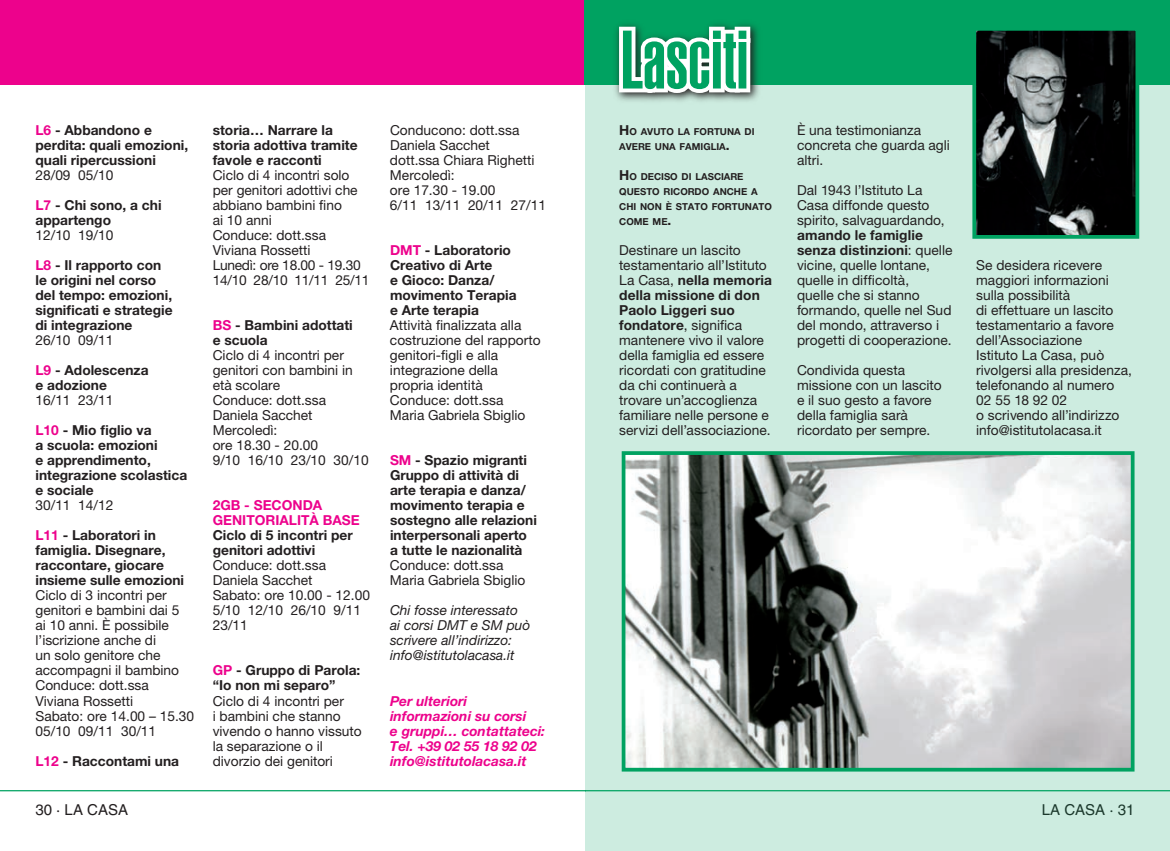
<style>
.page{position:relative;width:1170px;height:851px;background:#fff}
.page>*{position:absolute;margin:0;border:0;box-sizing:border-box;transform-origin:0 0}
.t1{font:81.25px "Helvetica LT Std Ultra Comp";color:#00a261}
.t2{font:15px "Helvetica LT Std";color:#231f20}
.t3{font:13.75px/15px "Helvetica Neue LT Std";color:#231f20}
.t4{font:700 13.75px/15px "Helvetica Neue LT Std";color:#231f20}
.t5{font:italic 700 13.75px/15px "Helvetica Neue LT Std";color:#ed028c}
.t6{font:italic 13.75px/15px "Helvetica Neue LT Std";color:#231f20}
.t7{font:700 13.75px/15px "Helvetica Neue LT Std";color:#ed028c}
.t8{font:700 9.62px/15px "Helvetica Neue LT Std";color:#231f20}
.s1{color:#ed028c}
.s2{font-weight:400}
.s3{font-size:13.75px}
.s4{font-weight:700}
</style>
<div class="page">
<hr style="left:0;top:790px;width:585px;height:1px;background:#00a261">
<div style="left:0;top:0;width:585px;height:85px;background:#ed028c"></div>
<div style="left:585px;top:0;width:584px;height:850px;background:#cdece0"></div>
<div style="left:585px;top:0;width:584px;height:85px;background:#00a261"></div>
<img style="left:977px;top:32px;width:157px;height:202px">
<div style="left:972px;top:27px;width:167px;height:212px;border:4px solid #00a261"></div>
<img style="left:626px;top:456px;width:503px;height:310px">
<div style="left:621px;top:451px;width:513px;height:320px;border:4px solid #00a261"></div>
<svg style="left:618px;top:26px;width:141px;height:76px"></svg>
<svg style="left:615px;top:24px;width:139px;height:73px;background:#c3ddd3"></svg>
<p class="t4" style="left:35px;top:122px;width:154px"><span class="s1">L6</span> - Abbandono e perdita: quali emozioni, quali ripercussioni</p>
<p class="t4" style="left:35px;top:160px;width:128px;line-height:30px"><span class="s2">28/09 05/10<br></span><span class="s1">L7</span> - Chi sono, a chi</p>
<p class="t4" style="left:35px;top:212px;width:77px">appartengo</p>
<p class="t4" style="left:35px;top:220px;width:127px;line-height:30px"><span class="s2">12/10 19/10<br></span><span class="s1">L8</span> - Il rapporto con</p>
<p class="t4" style="left:35px;top:272px;width:139px">le origini nel corso del tempo: emozioni, significati e strategie di integrazione</p>
<p class="t4" style="left:35px;top:325px;width:115px;line-height:30px"><span class="s2">26/10 09/11<br></span><span class="s1">L9</span> - Adolescenza</p>
<p class="t4" style="left:35px;top:377px;width:73px">e adozione</p>
<p class="t4" style="left:35px;top:385px;width:118px;line-height:30px"><span class="s2">16/11 23/11<br></span><span class="s1">L10</span> - Mio figlio va</p>
<p class="t4" style="left:35px;top:437px;width:153px">a scuola: emozioni<br>e apprendimento, integrazione scolastica e sociale</p>
<p class="t4" style="left:35px;top:490px;width:122px;line-height:30px"><span class="s2">30/11 14/12<br></span><span class="s1">L11</span> - Laboratori in</p>
<p class="t4" style="left:35px;top:542px;width:150px">famiglia. Disegnare, raccontare, giocare insieme sulle emozioni</p>
<p class="t3" style="left:35px;top:587px;width:160px">Ciclo di 3 incontri per genitori e bambini dai 5<br>ai 10 anni. È possibile l’iscrizione anche di<br>un solo genitore che accompagni il bambino<br>Conduce: dott.ssa<br>Viviana Rossetti<br>Sabato: ore 14.00 – 15.30<br>05/10 09/11 30/11</p>
<p class="t4" style="left:35px;top:752px;width:145px"><span class="s1">L12</span> - Raccontami una</p>
<p class="t4" style="left:213px;top:122px;width:146px">storia… Narrare la storia adottiva tramite favole e racconti</p>
<p class="t3" style="left:213px;top:167px;width:158px">Ciclo di 4 incontri solo per genitori adottivi che abbiano bambini fino<br>ai 10 anni<br>Conduce: dott.ssa<br>Viviana Rossetti<br>Lunedì: ore 18.00 - 19.30<br>14/10 28/10 11/11 25/11</p>
<p class="t4" style="left:213px;top:317px;width:142px"><span class="s1">BS</span> - Bambini adottati e scuola</p>
<p class="t3" style="left:213px;top:347px;width:157px">Ciclo di 4 incontri per genitori con bambini in età scolare<br>Conduce: dott.ssa<br>Daniela Sacchet<br>Mercoledì:<br>ore 18.30 - 20.00<br>9/10 16/10 23/10 30/10</p>
<p class="t7" style="left:213px;top:497px;width:147px">2GB - SECONDA<br>GENITORIALITÀ BASE</p>
<p class="t4" style="left:213px;top:527px;width:141px">Ciclo di 5 incontri per genitori adottivi</p>
<p class="t3" style="left:213px;top:557px;width:159px">Conduce: dott.ssa<br>Daniela Sacchet<br>Sabato: ore 10.00 - 12.00<br>5/10 12/10 26/10 9/11<br>23/11</p>
<p class="t4" style="left:213px;top:662px;width:149px"><span class="s1">GP</span> - Gruppo di Parola: “Io non mi separo”</p>
<p class="t3" style="left:213px;top:692px;width:150px">Ciclo di 4 incontri per<br>i bambini che stanno vivendo o hanno vissuto la separazione o il divorzio dei genitori</p>
<p class="t3" style="left:390px;top:122px;width:157px">Conducono: dott.ssa<br>Daniela Sacchet<br>dott.ssa Chiara Righetti<br>Mercoledì:<br>ore 17.30 - 19.00<br>6/11 13/11 20/11 27/11</p>
<p class="t4" style="left:390px;top:242px;width:128px"><span class="s1">DMT</span> - Laboratorio<br>Creativo di Arte<br>e Gioco: Danza/ movimento Terapia e Arte terapia</p>
<p class="t3" style="left:390px;top:317px;width:152px">Attività finalizzata alla costruzione del rapporto genitori-figli e alla integrazione della propria identità<br>Conduce: dott.ssa<br>Maria Gabriela Sbiglio</p>
<p class="t4" style="left:390px;top:452px;width:148px"><span class="s1">SM</span> - Spazio migranti<br>Gruppo di attività di arte terapia e danza/ movimento terapia e sostegno alle relazioni interpersonali aperto a tutte le nazionalità</p>
<p class="t3" style="left:390px;top:557px;width:137px">Conduce: dott.ssa<br>Maria Gabriela Sbiglio</p>
<p class="t6" style="left:390px;top:602px;width:142px">Chi fosse interessato ai corsi DMT e SM può scrivere all’indirizzo: info@istitutolacasa.it</p>
<p class="t5" style="left:390px;top:692px;width:157px">Per ulteriori informazioni su corsi<br>e gruppi… contattateci:<br>Tel. +39 02 55 18 92 02 info@istitutolacasa.it</p>
<h1 class="t1" style="left:620px;top:13px;width:129px">Lasciti</h1>
<p class="t8" style="left:619px;top:124px;width:137px"><span class="s3">H</span> o avuto la fortuna di avere una famiglia<span class="s3">.</span></p>
<p class="t8" style="left:619px;top:169px;width:154px"><span class="s3">H</span> o deciso di lasciare questo ricordo anche a chi non è stato fortunato come me<span class="s3">.</span></p>
<p class="t3" style="left:619px;top:242px;width:154px">Destinare un lascito testamentario all’Istituto<br>La Casa, <span class="s4">nella memoria della missione di don<br>Paolo Liggeri suo fondatore</span>, significa mantenere vivo il valore della famiglia ed essere ricordati con gratitudine da chi continuerà a trovare un’accoglienza familiare nelle persone e servizi dell’associazione.</p>
<p class="t3" style="left:797px;top:122px;width:154px">È una testimonianza concreta che guarda agli altri.</p>
<p class="t3" style="left:797px;top:182px;width:149px">Dal 1943 l’Istituto La<br>Casa diffonde questo spirito, salvaguardando,</p>
<p class="t3" style="left:797px;top:227px;width:157px"><span class="s4">amando le famiglie senza distinzioni</span>: quelle vicine, quelle lontane, quelle in difficoltà,<br>quelle che si stanno formando, quelle nel Sud del mondo, attraverso i progetti di cooperazione.</p>
<p class="t3" style="left:797px;top:362px;width:146px">Condivida questa missione con un lascito e il suo gesto a favore della famiglia sarà ricordato per sempre.</p>
<p class="t3" style="left:976px;top:257px;width:157px">Se desidera ricevere maggiori informazioni sulla possibilità<br>di effettuare un lascito testamentario a favore dell’Associazione<br>Istituto La Casa, può rivolgersi alla presidenza, telefonando al numero<br>02 55 18 92 02<br>o scrivendo all’indirizzo info@istitutolacasa.it</p>
<p class="t2" style="left:35px;top:800px;width:63px">30 · LA CASA</p>
<p class="t2" style="left:1041px;top:800px;width:94px">LA CASA · 31</p>
</div>
